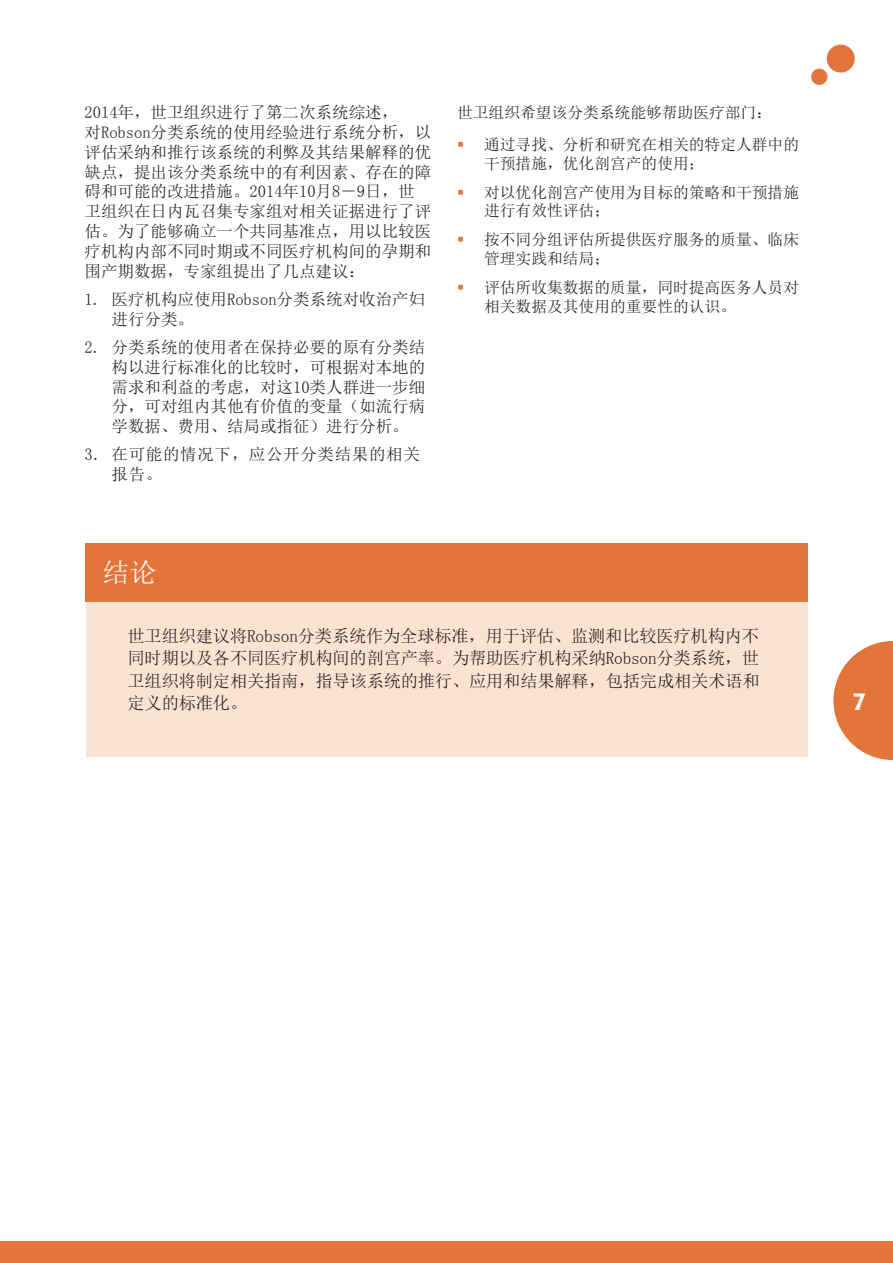
<style>
.page{position:relative;width:893px;height:1263px;background:#fff}
.page>*{position:absolute;margin:0;border:0;box-sizing:border-box;transform-origin:0 0}
.Heading_3{font:27px "Sim Sun";color:#fff}
.t1{font:700 24px "Dax Pro";color:#fff}
.Body_text{font:17.25px/22.5px "Sim Sun";letter-spacing:-.01em;color:#231f20;text-align:justify}
.Body_text-2{font:16.5px/19.8px "Sim Sun";color:#231f20}
.Body_text-3{font:16.5px/19.8px "Sim Sun";letter-spacing:.04em;color:#231f20}
.Body_text-4{font:15.75px/18.9px "Sim Sun";color:#231f20}
</style>
<div class="page">
<svg style="left:833px;top:641px;width:60px;height:119px"></svg>
<div style="left:827px;top:45px;width:28px;height:28px;background:#e3753b;border-radius:50%"></div>
<div style="left:811px;top:69px;width:16px;height:16px;background:#e3753b;border-radius:50%"></div>
<div style="left:0;top:1241px;width:893px;height:22px;background:#e3753b"></div>
<div style="left:86px;top:543px;width:722px;height:214px;background:#fbe3d2"></div>
<div style="left:86px;top:543px;width:722px;height:59px;background:#e3753b"></div>
<p class="Body_text-2" style="left:85px;top:102px;width:348px">2014年，世卫组织进行了第二次系统综述，对Robson分类系统的使用经验进行系统分析，以评估采纳和推行该系统的利弊及其结果解释的优缺点，提出该分类系统中的有利因素、存在的障碍和可能的改进措施。2014年10月8―9日，世卫组织在日内瓦召集专家组对相关证据进行了评估。为了能够确立一个共同基准点，用以比较医疗机构内部不同时期或不同医疗机构间的孕期和围产期数据，专家组提出了几点建议：</p>
<p class="Body_text-2" style="left:112px;top:289px;width:315px;text-indent:-27px">1. 医疗机构应使用Robson分类系统对收治产妇进行分类。</p>
<p class="Body_text-2" style="left:112px;top:337px;width:315px;text-align:justify;text-indent:-27px">2. 分类系统的使用者在保持必要的原有分类结构以进行标准化的比较时，可根据对本地的需求和利益的考虑，对这10类人群进一步细分，可对组内其他有价值的变量（如流行病学数据、费用、结局或指征）进行分析。</p>
<p class="Body_text-3" style="left:112px;top:445px;width:310px;text-indent:-27px">3. 在可能的情况下，应公开分类结果的相关报告。</p>
<p class="Body_text-4" style="left:457px;top:103px;width:316px">世卫组织希望该分类系统能够帮助医疗部门：</p>
<p class="Body_text-4" style="left:484px;top:135px;width:316px">通过寻找、分析和研究在相关的特定人群中的干预措施，优化剖宫产的使用；</p>
<p class="Body_text-4" style="left:484px;top:182px;width:316px">对以优化剖宫产使用为目标的策略和干预措施进行有效性评估；</p>
<p class="Body_text-4" style="left:484px;top:230px;width:316px">按不同分组评估所提供医疗服务的质量、临床管理实践和结局；</p>
<p class="Body_text-4" style="left:484px;top:278px;width:316px">评估所收集数据的质量，同时提高医务人员对相关数据及其使用的重要性的认识。</p>
<p class="Heading_3" style="left:103px;top:559px;width:55px">结论</p>
<p class="Body_text" style="left:128px;top:624px;width:634px">世卫组织建议将Robson分类系统作为全球标准，用于评估、监测和比较医疗机构内不同时期以及各不同医疗机构间的剖宫产率。为帮助医疗机构采纳Robson分类系统，世卫组织将制定相关指南，指导该系统的推行、应用和结果解释，包括完成相关术语和定义的标准化。</p>
<h2 class="t1" style="left:853px;top:686px;width:15px">7</h2>
</div>
